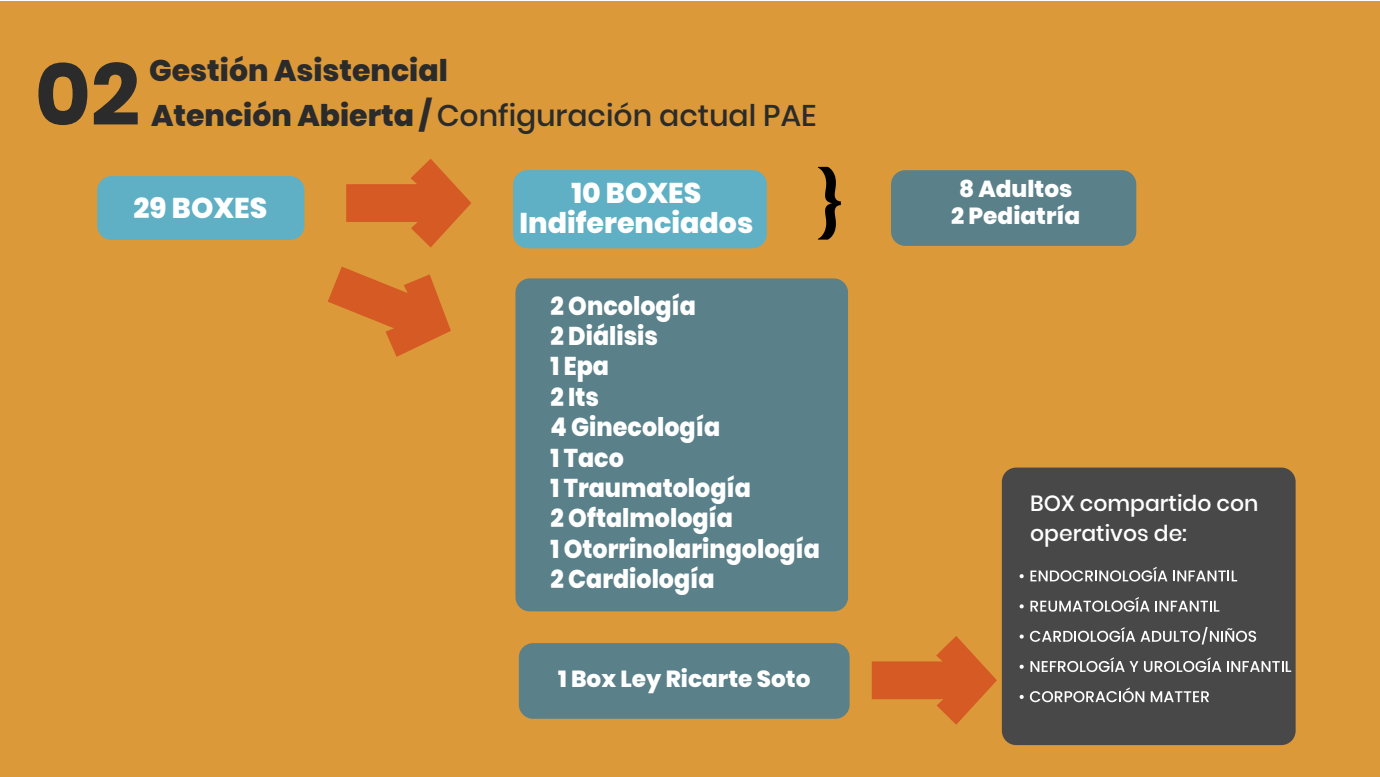
<style>
.page{position:relative;width:1380px;height:777px;background:#fff}
.page>*{position:absolute;margin:0;border:0;box-sizing:border-box;transform-origin:0 0}
.t1{font:700 87.06px "Poppins";color:#2b2b2b}
.t2{font:800 29.81px/45.1px "Poppins";color:#2b2b2b}
.t3{font:800 28.5px/30.6px "Poppins";color:#fff}
.t4{font:800 25.69px/30.4px "Poppins";color:#fff;scale:.93 1}
.t5{font:800 23.19px/27.4px "Poppins";color:#fff;text-align:center}
.t6{font:500 21.94px/30.1px "Poppins";color:#fff}
.s1{font-weight:500}
</style>
<div class="page">
<div style="left:0;top:2px;width:1379px;height:774px;background:#db9939"></div>
<svg style="left:346px;top:159px;width:125px;height:88px"></svg>
<svg style="left:328px;top:267px;width:123px;height:90px"></svg>
<svg style="left:872px;top:636px;width:125px;height:88px"></svg>
<div style="left:97px;top:176px;width:207px;height:64px;background:#5fb0c4;border-radius:14px"></div>
<div style="left:513px;top:170px;width:254px;height:78px;background:#5fb0c4;border-radius:14px"></div>
<div style="left:891px;top:170px;width:245px;height:76px;background:#5a8089;border-radius:14px"></div>
<div style="left:515px;top:278px;width:333px;height:333px;background:#5a8089;border-radius:14px"></div>
<div style="left:519px;top:643px;width:331px;height:75px;background:#5a8089;border-radius:14px"></div>
<div style="left:1002px;top:467px;width:294px;height:277px;background:#484848;border-radius:14px"></div>
<svg style="left:1020px;top:574px;width:4px;height:4px"></svg>
<svg style="left:1030px;top:566px;width:137px;height:15px"></svg>
<svg style="left:1173px;top:570px;width:64px;height:11px"></svg>
<svg style="left:1020px;top:604px;width:4px;height:4px"></svg>
<svg style="left:1030px;top:597px;width:189px;height:14px"></svg>
<svg style="left:1020px;top:634px;width:4px;height:4px"></svg>
<svg style="left:1030px;top:627px;width:226px;height:17px"></svg>
<svg style="left:1020px;top:664px;width:4px;height:4px"></svg>
<svg style="left:1030px;top:657px;width:108px;height:14px"></svg>
<svg style="left:1144px;top:657px;width:77px;height:14px"></svg>
<svg style="left:1227px;top:661px;width:64px;height:10px"></svg>
<svg style="left:1020px;top:694px;width:4px;height:4px"></svg>
<svg style="left:1030px;top:687px;width:114px;height:15px"></svg>
<svg style="left:1151px;top:691px;width:58px;height:10px"></svg>
<h1 class="t1" style="left:35px;top:44px;width:107px">02</h1>
<p class="t2" style="left:149px;top:48px;width:669px">Gestión Asistencial<br>Atención Abierta / <span class="s1">Configuración actual PAE</span></p>
<p class="t3" style="left:134px;top:193px;width:135px">29 BOXES</p>
<p class="t3" style="left:519px;top:178px;width:325px;text-indent:52px">10 BOXES<br>Indiferenciados <sup>}</sup></p>
<p class="t4" style="left:550px;top:290px;width:291px">2 Oncología<br>2 Diálisis<br>1 Epa<br>2 Its<br>4 Ginecología<br>1 Taco<br>1 Traumatología<br>2 Oftalmología<br>1 Otorrinolaringología<br>2 Cardiología</p>
<p class="t5" style="left:558px;top:664px;width:254px">1 Box Ley Ricarte Soto</p>
<p class="t5" style="left:951px;top:175px;width:131px">8 Adultos<br>2 Pediatría</p>
<p class="t6" style="left:1030px;top:488px;width:230px">BOX compartido con operativos de:</p>
</div>
